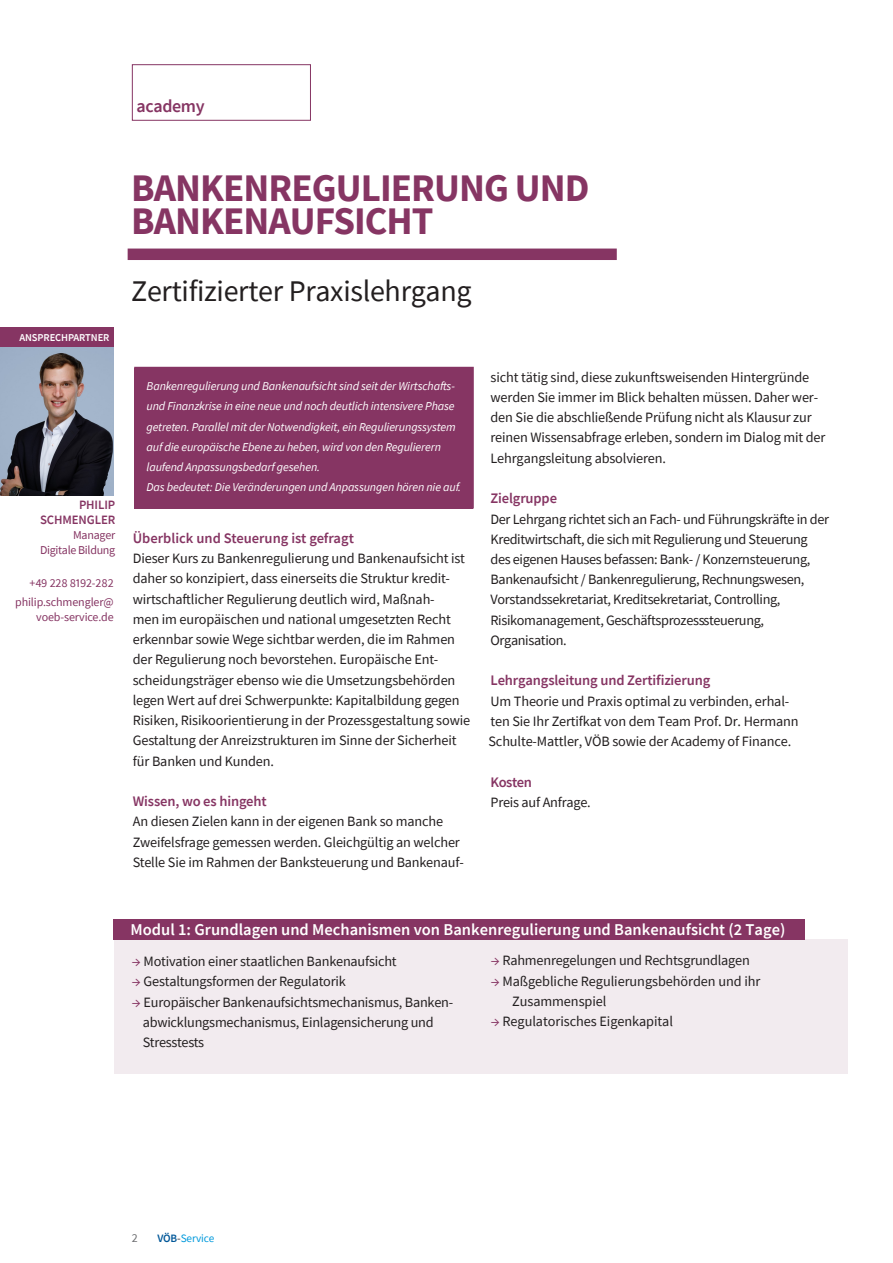
<style>
.page{position:relative;width:893px;height:1263px;background:#fff}
.page>*{position:absolute;margin:0;border:0;box-sizing:border-box;transform-origin:0 0}
.t1{font:700 39px/32.8px "Source Sans Pro";letter-spacing:-.025em;color:#863563}
.t2{font:30px "Source Sans Pro";letter-spacing:-.01em;color:#231f20}
.t3{font:600 18px "Source Sans Pro";letter-spacing:-.02em;color:#863563}
.t4{font:600 16.5px "Source Sans Pro";color:#fff}
.t5{font:600 14.55px "Source Sans Pro";letter-spacing:-.01em;color:#863563}
.t6{font:14.25px/20.2px "Source Sans Pro";letter-spacing:-.01em;color:#231f20}
.t7{font:600 12.75px/15.8px "Source Sans Pro";letter-spacing:-.01em;color:#863563;text-align:right}
.t8{font:italic 12px/20.2px "Source Sans Pro";letter-spacing:-.01em;color:#fff}
.t9{font:12px/14.7px "Source Sans Pro";letter-spacing:-.01em;color:#863563;text-align:right}
.t10{font:12px "Source Sans Pro";color:#6c6d70}
.t11{font:11.25px "Source Sans Pro";letter-spacing:-.01em;color:#0099dc}
.t12{font:600 10.5px "Source Sans Pro";letter-spacing:-.01em;color:#fff}
.s1{color:#863563}
.s2{font-weight:600;color:#005798}
.s3{font-weight:600;color:#6c6d70}
</style>
<div class="page">
<div style="left:114px;top:939px;width:733px;height:134px;background:#f2ebef"></div>
<div style="left:134px;top:368px;width:338px;height:141px;background:#863563"></div>
<div style="left:134px;top:367px;width:340px;height:141px;border:2px solid #863563"></div>
<svg style="left:128px;top:248px;width:489px;height:12px;background:#8b3e6a"></svg>
<div style="left:0;top:327px;width:114px;height:20px;background:#863563"></div>
<div style="left:114px;top:919px;width:691px;height:20px;background:#863563"></div>
<div style="left:132px;top:64px;width:179px;height:57px;border:1px solid #863563"></div>
<img style="left:0;top:347px;width:113px;height:148px">
<p class="t3" style="left:137px;top:94px;width:70px">academy</p>
<h1 class="t1" style="left:131px;top:171px;width:460px">BANKENREGULIERUNG UND<br>BANKENAUFSICHT</h1>
<p class="t12" style="left:19px;top:331px;width:91px">ANSPRECHPARTNER</p>
<p class="t7" style="left:40px;top:496px;width:77px">PHILIP<br>SCHMENGLER</p>
<p class="t9" style="left:40px;top:528px;width:77px">Manager<br>Digitale Bildung</p>
<p class="t9" style="left:15px;top:573px;width:100px;line-height:19.4px">+49 228 8192-282 philip.schmengler@</p>
<p class="t9" style="left:36px;top:610px;width:79px">voeb-service.de</p>
<h2 class="t2" style="left:131px;top:272px;width:342px">Zertifizierter Praxislehrgang</h2>
<p class="t8" style="left:147px;top:376px;width:316px">Bankenregulierung und Bankenaufsicht sind seit der Wirtschafts&shy;und Finanzkrise in eine neue und noch deutlich intensivere Phase getreten. Parallel mit der Notwendigkeit, ein Regulierungssystem auf die europäische Ebene zu heben, wird von den Regulierern laufend Anpassungsbedarf gesehen.<br>Das bedeutet: Die Veränderungen und Anpassungen hören nie auf.</p>
<p class="t5" style="left:133px;top:528px;width:223px">Überblick und Steuerung ist gefragt</p>
<p class="t6" style="left:133px;top:548px;width:339px">Dieser Kurs zu Bankenregulierung und Bankenaufsicht ist daher so konzipiert, dass einerseits die Struktur kredit&shy;wirtschaftlicher Regulierung deutlich wird, Maßnah-<br>men im europäischen und national umgesetzten Recht erkennbar sowie Wege sichtbar werden, die im Rahmen der Regulierung noch bevorstehen. Europäische Ent&shy;scheidungsträger ebenso wie die Umsetzungsbehörden legen Wert auf drei Schwerpunkte: Kapitalbildung gegen Risiken, Risikoorientierung in der Prozessgestaltung sowie Gestaltung der Anreizstrukturen im Sinne der Sicherheit für Banken und Kunden.</p>
<p class="t5" style="left:133px;top:792px;width:135px">Wissen, wo es hingeht</p>
<p class="t6" style="left:133px;top:811px;width:332px">An diesen Zielen kann in der eigenen Bank so manche<br>Zweifelsfrage gemessen werden. Gleichgültig an welcher<br>Stelle Sie im Rahmen der Banksteuerung und Bankenauf-</p>
<p class="t6" style="left:490px;top:367px;width:336px">sicht tätig sind, diese zukunftsweisenden Hintergründe werden Sie immer im Blick behalten müssen. Daher wer&shy;den Sie die abschließende Prüfung nicht als Klausur zur reinen Wissensabfrage erleben, sondern im Dialog mit der Lehrgangsleitung absolvieren.</p>
<p class="t5" style="left:490px;top:489px;width:68px">Zielgruppe</p>
<p class="t6" style="left:490px;top:509px;width:340px">Der Lehrgang richtet sich an Fach- und Führungskräfte in der Kreditwirtschaft, die sich mit Regulierung und Steuerung des eigenen Hauses befassen: Bank- / Konzernsteuerung, Bankenaufsicht / Bankenregulierung, Rechnungswesen, Vorstandssekretariat, Kreditsekretariat, Controlling, Risikomanagement, Geschäftsprozesssteuerung, Organisation.</p>
<p class="t5" style="left:490px;top:671px;width:221px">Lehrgangsleitung und Zertifizierung</p>
<p class="t6" style="left:488px;top:691px;width:312px">Um Theorie und Praxis optimal zu verbinden, erhal&shy;ten Sie Ihr Zertifkat von dem Team Prof. Dr. Hermann<br>Schulte-Mattler, VÖB sowie der Academy of Finance.</p>
<p class="t5" style="left:490px;top:772px;width:43px">Kosten</p>
<p class="t6" style="left:490px;top:792px;width:102px">Preis auf Anfrage.</p>
<p class="t4" style="left:131px;top:918px;width:656px">Modul 1: Grundlagen und Mechanismen von Bankenregulierung und Bankenaufsicht (2 Tage)</p>
<p class="t6" style="left:132px;top:951px;width:266px"><span class="s1">→</span> Motivation einer staatlichen Bankenaufsicht</p>
<p class="t6" style="left:132px;top:971px;width:215px"><span class="s1">→</span> Gestaltungsformen der Regulatorik</p>
<p class="t6" style="left:143px;top:991px;width:312px;text-indent:-11px"><span class="s1">→</span> Europäischer Bankenaufsichtsmechanismus, Banken&shy;abwicklungsmechanismus, Einlagensicherung und<br>Stresstests</p>
<p class="t6" style="left:491px;top:950px;width:260px"><span class="s1">→</span> Rahmenregelungen und Rechtsgrundlagen</p>
<p class="t6" style="left:512px;top:971px;width:250px;text-indent:-21px"><span class="s1">→</span> Maßgebliche Regulierungsbehörden und ihr<br>Zusammenspiel</p>
<p class="t6" style="left:491px;top:1011px;width:184px"><span class="s1">→</span> Regulatorisches Eigenkapital</p>
<p class="t10" style="left:132px;top:1230px;width:8px">2</p>
<p class="t11" style="left:157px;top:1231px;width:58px"><span class="s2">VÖB</span><span class="s3">-</span>Service</p>
</div>
